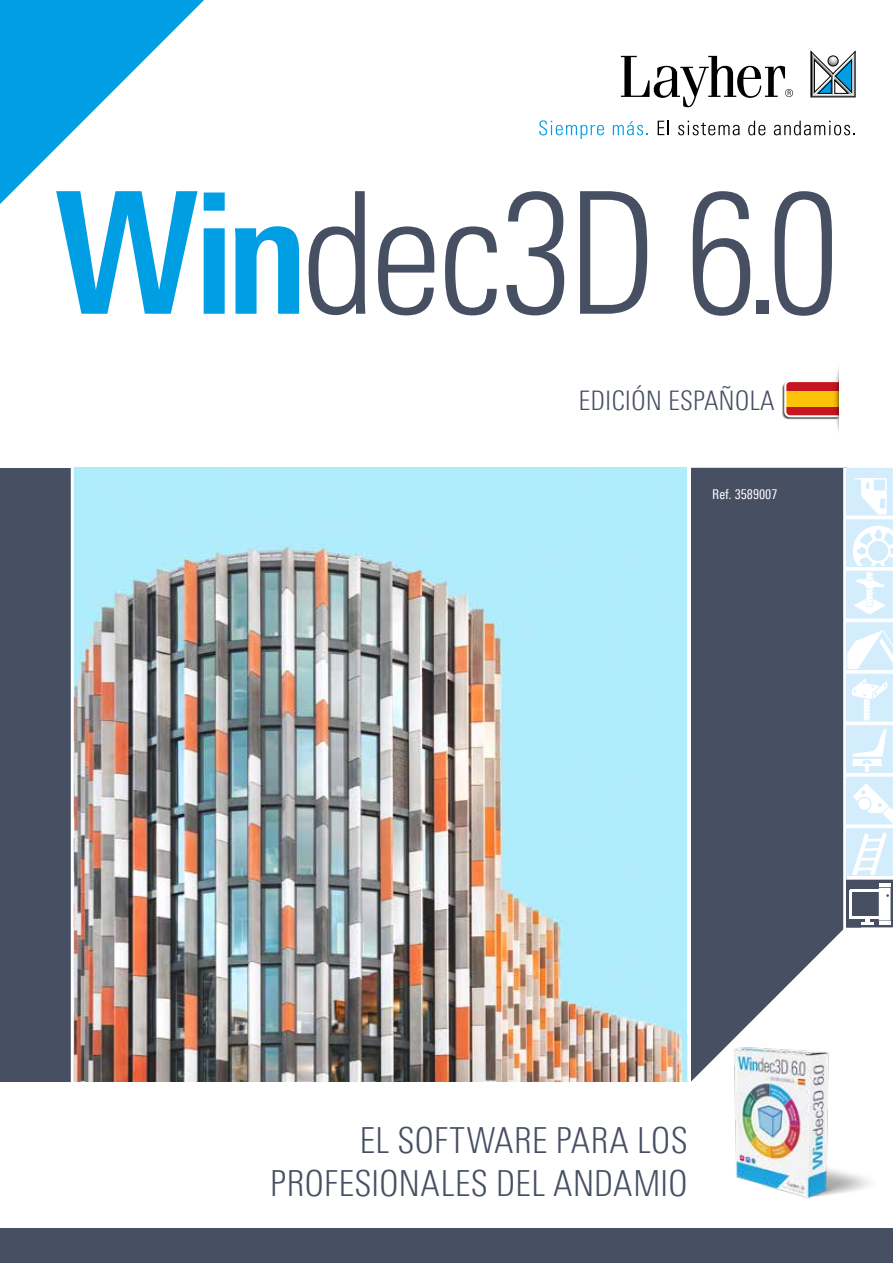
<style>
.page{position:relative;width:893px;height:1263px;background:#fff}
.page>*{position:absolute;margin:0;border:0;box-sizing:border-box;transform-origin:0 0}
.t1{font:300 169.5px "Linotype Univers 320 Cn";letter-spacing:-.045em;color:#474f63}
.t2{font:300 36px/43.2px "Linotype Univers 320 Cn";color:#474f63;text-align:right}
.t3{font:300 27px "Linotype Univers 320 Cn";color:#474f63}
.t4{font:13.5px "Linotype Univers 420 Cn";color:#fff}
.s1{font-family:"Linotype Univers 620 Cn";font-weight:700;color:#009fe3}
</style>
<div class="page">
<img style="left:688px;top:1081px;width:182px;height:118px">
<svg style="left:691px;top:468px;width:202px;height:613px;fill:#474f63"></svg>
<img style="left:74px;top:468px;width:613px;height:613px">
<div style="left:0;top:468px;width:72px;height:613px;background:#474f63"></div>
<div style="left:0;top:1229px;width:893px;height:34px;background:#474f63"></div>
<hr style="left:843px;top:468px;width:3px;height:565px;background:#fff">
<svg style="left:782px;top:367px;width:57px;height:65px"></svg>
<svg style="left:0;top:0;width:204px;height:204px"></svg>
<svg style="left:811px;top:52px;width:44px;height:45px"></svg>
<svg style="left:621px;top:56px;width:172px;height:51px"></svg>
<svg style="left:539px;top:120px;width:65px;height:19px"></svg>
<svg style="left:613px;top:121px;width:35px;height:14px"></svg>
<svg style="left:658px;top:121px;width:11px;height:14px"></svg>
<svg style="left:678px;top:121px;width:62px;height:14px"></svg>
<svg style="left:748px;top:121px;width:17px;height:14px"></svg>
<svg style="left:774px;top:121px;width:81px;height:14px"></svg>
<svg style="left:846px;top:468px;width:47px;height:459px"></svg>
<hr style="left:71px;top:466px;width:3px;height:617px;background:#fff">
<h1 class="t1" style="left:54px;top:157px;width:788px"><span class="s1">Win</span>dec3D 6.0</h1>
<p class="t3" style="left:578px;top:385px;width:198px">EDICIÓN ESPAÑOLA</p>
<p class="t4" style="left:712px;top:487px;width:67px">Ref. 3589007</p>
<p class="t2" style="left:270px;top:1119px;width:420px">EL SOFTWARE PARA LOS<br>PROFESIONALES DEL ANDAMIO</p>
</div>
